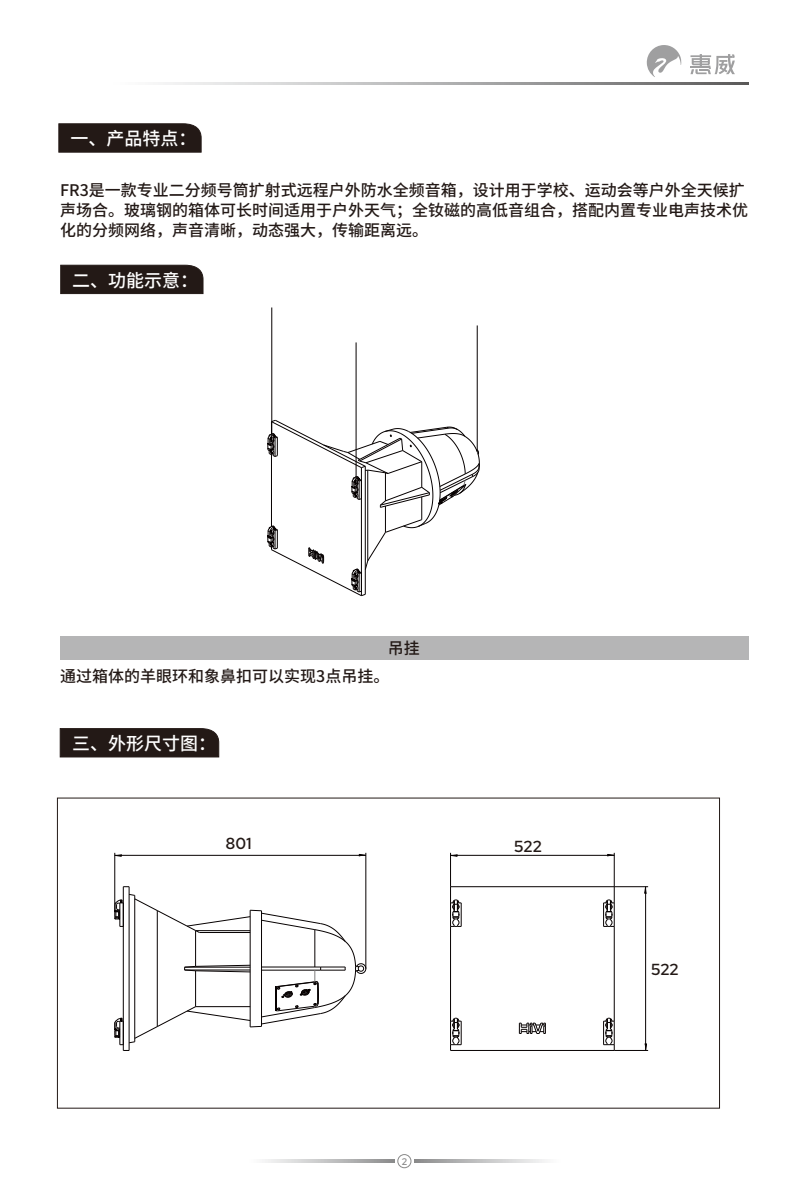
<style>
.page{position:relative;width:808px;height:1191px;background:#fff}
.page>*{position:absolute;margin:0;border:0;box-sizing:border-box;transform-origin:0 0}
.t1{font:500 18px "Source Han Sans CN";color:#fff}
.t2{font:500 16px/20px "Source Han Sans CN";color:#231916}
.t3{font:500 16px "Red Hat Text";color:#231916}
.t4{font:500 9.6px "Red Hat Text";color:#898989}
</style>
<div class="page">
<svg style="left:414px;top:1159px;width:131px;height:3px"></svg>
<svg style="left:265px;top:1159px;width:130px;height:3px"></svg>
<div style="left:397px;top:1154px;width:14px;height:14px;border:1px solid #898989;border-radius:50%"></div>
<svg style="left:163px;top:82px;width:585px;height:3px;background:#ababab"></svg>
<svg style="left:646px;top:45px;width:35px;height:32px"></svg>
<svg style="left:690px;top:54px;width:45px;height:20px"></svg>
<svg style="left:267px;top:420px;width:213px;height:176px"></svg>
<hr style="left:271px;top:307px;width:1px;height:135px;background:#060101">
<hr style="left:356px;top:342px;width:1px;height:140px;background:#060101">
<hr style="left:477px;top:325px;width:1px;height:127px;background:#060101">
<svg style="left:58px;top:123px;width:144px;height:30px;background:#2a201d"></svg>
<div style="left:60px;top:728px;width:159px;height:29px;background:#231916"></div>
<div style="left:60px;top:265px;width:143px;height:29px;background:#231916"></div>
<div style="left:60px;top:636px;width:689px;height:23px;background:#b5b5b6"></div>
<hr style="left:129px;top:886px;width:1px;height:164px;background:#060101">
<hr style="left:123px;top:886px;width:1px;height:164px;background:#060101">
<svg style="left:519px;top:1022px;width:27px;height:12px"></svg>
<hr style="left:450px;top:1050px;width:164px;height:1px;background:#060101">
<hr style="left:450px;top:926px;width:1px;height:95px;background:#060101">
<hr style="left:450px;top:886px;width:164px;height:1px;background:#060101">
<hr style="left:614px;top:926px;width:1px;height:95px;background:#060101">
<svg style="left:450px;top:886px;width:12px;height:41px"></svg>
<svg style="left:603px;top:886px;width:12px;height:41px"></svg>
<svg style="left:450px;top:1017px;width:12px;height:33px"></svg>
<svg style="left:603px;top:1017px;width:12px;height:33px"></svg>
<svg style="left:114px;top:894px;width:252px;height:157px"></svg>
<svg style="left:358px;top:853px;width:9px;height:4px"></svg>
<svg style="left:115px;top:853px;width:7px;height:4px"></svg>
<hr style="left:365px;top:853px;width:1px;height:115px;background:#060101">
<hr style="left:114px;top:853px;width:1px;height:51px;background:#060101">
<hr style="left:115px;top:855px;width:251px;height:1px;background:#060101">
<svg style="left:451px;top:854px;width:7px;height:3px"></svg>
<hr style="left:450px;top:853px;width:1px;height:33px;background:#060101">
<hr style="left:614px;top:853px;width:1px;height:33px;background:#060101">
<hr style="left:450px;top:855px;width:164px;height:1px;background:#060101">
<svg style="left:644px;top:887px;width:3px;height:7px"></svg>
<hr style="left:614px;top:886px;width:34px;height:1px;background:#060101">
<hr style="left:614px;top:1050px;width:34px;height:1px;background:#060101">
<hr style="left:645px;top:886px;width:1px;height:164px;background:#060101">
<p class="t1" style="left:70px;top:129px;width:127px">⼀、产品特点：</p>
<p class="t2" style="left:60px;top:180px;width:689px">FR3是⼀款专业⼆分频号筒扩射式远程⼾外防⽔全频⾳箱，设计⽤于学校、运动会等⼾外全天候扩声场合。玻璃钢的箱体可⻓时间适⽤于⼾外天⽓；全钕磁的⾼低⾳组合，搭配内置专业电声技术优化的分频⽹络，声⾳清晰，动态强⼤，传输距离远。</p>
<p class="t1" style="left:72px;top:271px;width:127px">⼆、功能⽰意：</p>
<p class="t2" style="left:60px;top:666px;width:331px">通过箱体的⽺眼环和象⿐扣可以实现3点吊挂。</p>
<p class="t2" style="left:388px;top:637px;width:33px">吊挂</p>
<p class="t1" style="left:72px;top:734px;width:145px">三、外形尺⼨图：</p>
<p class="t3" style="left:225px;top:833px;width:28px">801</p>
<p class="t3" style="left:514px;top:835px;width:29px">522</p>
<p class="t4" style="left:402px;top:1154px;width:7px">2</p>
<p class="t3" style="left:651px;top:958px;width:29px">522</p>
</div>
